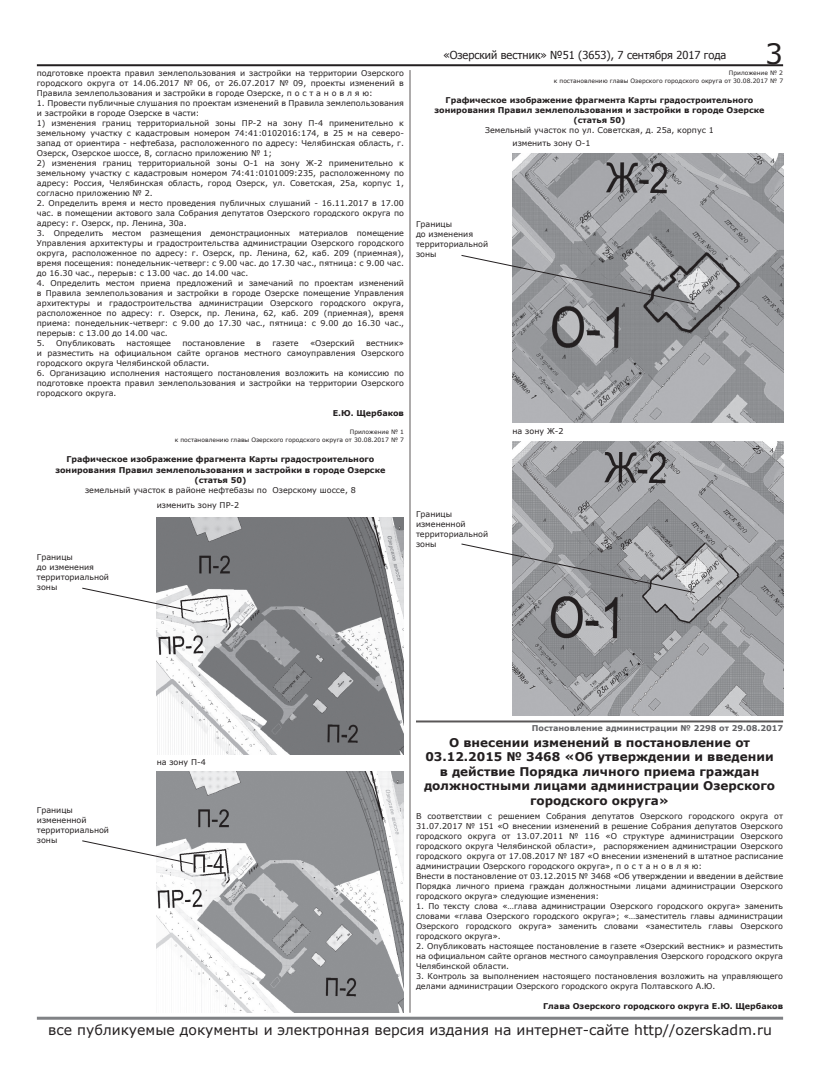
<style>
.page{position:relative;width:820px;height:1078px;background:#fff}
.page>*{position:absolute;margin:0;border:0;box-sizing:border-box;transform-origin:0 0}
.t1{font:28px "Verdana";color:#231f20}
.t2{font:14px "Verdana";color:#231f20}
.t3{font:700 12px/14.4px "Verdana";color:#231f20;text-align:center}
.t4{font:11px "Tahoma";color:#231f20}
.t5{font:8px/10px "Verdana";color:#231f20;text-align:justify}
.t6{font:700 8px/10px "Verdana";color:#231f20;text-align:center}
.Стиль_абзаца_1{font:700 8px "Verdana";color:#636366}
.t7{font:6px "Verdana";color:#231f20}
</style>
<div class="page">
<hr style="left:37px;top:1016px;width:745px;height:3px;background:#808285">
<hr style="left:37px;top:64px;width:745px;height:2px;background:#231f20">
<hr style="left:409px;top:70px;width:1px;height:942px;background:#231f20">
<hr style="left:416px;top:720px;width:366px;height:2px;background:#231f20">
<img style="left:157px;top:517px;width:247px;height:237px">
<svg style="left:82px;top:587px;width:113px;height:25px"></svg>
<img style="left:157px;top:771px;width:247px;height:241px">
<svg style="left:82px;top:839px;width:113px;height:26px"></svg>
<img style="left:512px;top:153px;width:270px;height:269px">
<svg style="left:461px;top:254px;width:234px;height:51px"></svg>
<img style="left:512px;top:441px;width:270px;height:274px">
<svg style="left:461px;top:542px;width:234px;height:51px"></svg>
<p class="t5" style="left:37px;top:68px;width:368px">подготовке проекта правил землепользования и застройки на территории Озерского городского округа от 14.06.2017 № 06, от 26.07.2017 № 09, проекты изменений в Правила землепользования и застройки в городе Озерске, п о с т а н о в л я ю:</p>
<p class="t5" style="left:37px;top:98px;width:368px">1. Провести публичные слушания по проектам изменений в Правила землепользования и застройки в городе Озерске в части:</p>
<p class="t5" style="left:37px;top:118px;width:368px">1) изменения границ территориальной зоны ПР-2 на зону П-4 применительно к земельному участку с кадастровым номером 74:41:0102016:174, в 25 м на северо&shy;запад от ориентира - нефтебаза, расположенного по адресу: Челябинская область, г.<br>Озерск, Озерское шоссе, 8, согласно приложению № 1;</p>
<p class="t5" style="left:37px;top:158px;width:368px">2) изменения границ территориальной зоны О-1 на зону Ж-2 применительно к земельному участку с кадастровым номером 74:41:0101009:235, расположенному по адресу: Россия, Челябинская область, город Озерск, ул. Советская, 25а, корпус 1, согласно приложению № 2.</p>
<p class="t5" style="left:37px;top:198px;width:368px">2. Определить время и место проведения публичных слушаний - 16.11.2017 в 17.00 час. в помещении актового зала Собрания депутатов Озерского городского округа по адресу: г. Озерск, пр. Ленина, 30а.</p>
<p class="t5" style="left:37px;top:228px;width:368px">3. Определить местом размещения демонстрационных материалов помещение Управления архитектуры и градостроительства администрации Озерского городского округа, расположенное по адресу: г. Озерск, пр. Ленина, 62, каб. 209 (приемная), время посещения: понедельник-четверг: с 9.00 час. до 17.30 час., пятница: с 9.00 час. до 16.30 час., перерыв: с 13.00 час. до 14.00 час.</p>
<p class="t5" style="left:37px;top:278px;width:368px">4. Определить местом приема предложений и замечаний по проектам изменений в Правила землепользования и застройки в городе Озерске помещение Управления архитектуры и градостроительства администрации Озерского городского округа, расположенное по адресу: г. Озерск, пр. Ленина, 62, каб. 209 (приемная), время приема: понедельник-четверг: с 9.00 до 17.30 час., пятница: с 9.00 до 16.30 чаc., перерыв: с 13.00 до 14.00 час.</p>
<p class="t5" style="left:37px;top:338px;width:80px">5. Опубликовать</p>
<p class="t5" style="left:126px;top:338px;width:46px">настоящее</p>
<p class="t5" style="left:182px;top:338px;width:64px">постановление</p>
<p class="t5" style="left:256px;top:338px;width:6px">в</p>
<p class="t5" style="left:272px;top:338px;width:28px">газете</p>
<p class="t5" style="left:310px;top:338px;width:46px">«Озерский</p>
<p class="t5" style="left:37px;top:338px;width:368px;text-indent:329px">вестник» и разместить на официальном сайте органов местного самоуправления Озерского городского округа Челябинской области.</p>
<p class="t5" style="left:37px;top:368px;width:368px">6. Организацию исполнения настоящего постановления возложить на комиссию по подготовке проекта правил землепользования и застройки на территории Озерского городского округа.</p>
<p class="t6" style="left:333px;top:408px;width:73px">Е.Ю. Щербаков</p>
<p class="t7" style="left:349px;top:428px;width:56px">Приложение № 1</p>
<p class="t7" style="left:175px;top:436px;width:231px">к постановлению главы Озерского городского округа от 30.08.2017 № 7</p>
<p class="t6" style="left:55px;top:454px;width:331px">Графическое изображение фрагмента Карты градостроительного зонирования Правил землепользования и застройки в городе Озерске</p>
<p class="t6" style="left:194px;top:474px;width:54px">(статья 50)</p>
<p class="t5" style="left:85px;top:484px;width:272px">земельный участок в районе нефтебазы по Озерскому шоссе, 8</p>
<p class="t5" style="left:37px;top:552px;width:38px">Границы</p>
<p class="t5" style="left:37px;top:562px;width:74px">до изменения территориальной</p>
<p class="t5" style="left:37px;top:582px;width:22px">зоны</p>
<p class="t5" style="left:157px;top:500px;width:84px">изменить зону ПР-2</p>
<h3 class="t4" style="left:443px;top:48px;width:284px">«Озерский вестник» №51 (3653), 7 сентября 2017 года</h3>
<h1 class="t1" style="left:765px;top:35px;width:19px">3</h1>
<p class="t7" style="left:728px;top:68px;width:56px">Приложение № 2</p>
<p class="t7" style="left:553px;top:76px;width:231px">к постановлению главы Озерского городского округа от 30.08.2017 № 7</p>
<p class="t6" style="left:434px;top:95px;width:331px">Графическое изображение фрагмента Карты градостроительного зонирования Правил землепользования и застройки в городе Озерске</p>
<p class="t6" style="left:573px;top:115px;width:54px">(статья 50)</p>
<p class="t5" style="left:485px;top:125px;width:230px">Земельный участок по ул. Советская, д. 25а, корпус 1</p>
<p class="t5" style="left:512px;top:138px;width:79px">изменить зону О-1</p>
<p class="t5" style="left:416px;top:219px;width:38px">Границы</p>
<p class="t5" style="left:416px;top:229px;width:74px">до изменения территориальной</p>
<p class="t5" style="left:416px;top:249px;width:22px">зоны</p>
<p class="t5" style="left:512px;top:426px;width:52px">на зону Ж-2</p>
<p class="t5" style="left:416px;top:508px;width:38px">Границы</p>
<p class="t5" style="left:416px;top:518px;width:74px">измененной территориальной</p>
<p class="t5" style="left:416px;top:538px;width:22px">зоны</p>
<p class="t5" style="left:37px;top:804px;width:38px">Границы</p>
<p class="t5" style="left:37px;top:814px;width:74px">измененной территориальной</p>
<p class="t5" style="left:37px;top:834px;width:22px">зоны</p>
<p class="t5" style="left:157px;top:757px;width:51px">на зону П-4</p>
<p class="Стиль_абзаца_1" style="left:531px;top:722px;width:253px">Постановление администрации № 2298 от 29.08.2017</p>
<p class="t3" style="left:424px;top:735px;width:352px">О внесении изменений в постановление от 03.12.2015 № 3468 «Об утверждении и введении в действие Порядка личного приема граждан должностными лицами администрации Озерского городского округа»</p>
<p class="t5" style="left:416px;top:810px;width:368px">В соответствии с решением Собрания депутатов Озерского городского округа от 31.07.2017 № 151 «О внесении изменений в решение Собрания депутатов Озерского городского округа от 13.07.2011 № 116 «О структуре администрации Озерского городского округа Челябинской области», распоряжением администрации Озерского городского округа от 17.08.2017 № 187 «О внесении изменений в штатное расписание администрации Озерского городского округа», п о с т а н о в л я ю:</p>
<p class="t5" style="left:416px;top:870px;width:368px">Внести в постановление от 03.12.2015 № 3468 «Об утверждении и введении в действие Порядка личного приема граждан должностными лицами администрации Озерского городского округа» следующие изменения:</p>
<p class="t5" style="left:416px;top:900px;width:368px">1. По тексту слова «…глава администрации Озерского городского округа» заменить словами «глава Озерского городского округа»; «…заместитель главы администрации Озерского городского округа» заменить словами «заместитель главы Озерского городского округа».</p>
<p class="t5" style="left:416px;top:940px;width:368px">2. Опубликовать настоящее постановление в газете «Озерский вестник» и разместить на официальном сайте органов местного самоуправления Озерского городского округа Челябинской области.</p>
<p class="t5" style="left:416px;top:970px;width:368px">3. Контроль за выполнением настоящего постановления возложить на управляющего делами администрации Озерского городского округа Полтавского А.Ю.</p>
<p class="t6" style="left:543px;top:1000px;width:241px">Глава Озерского городского округа Е.Ю. Щербаков</p>
<h2 class="t2" style="left:48px;top:1020px;width:725px">все публикуемые документы и электронная версия издания на интернет-сайте http//ozerskadm.ru</h2>
</div>
